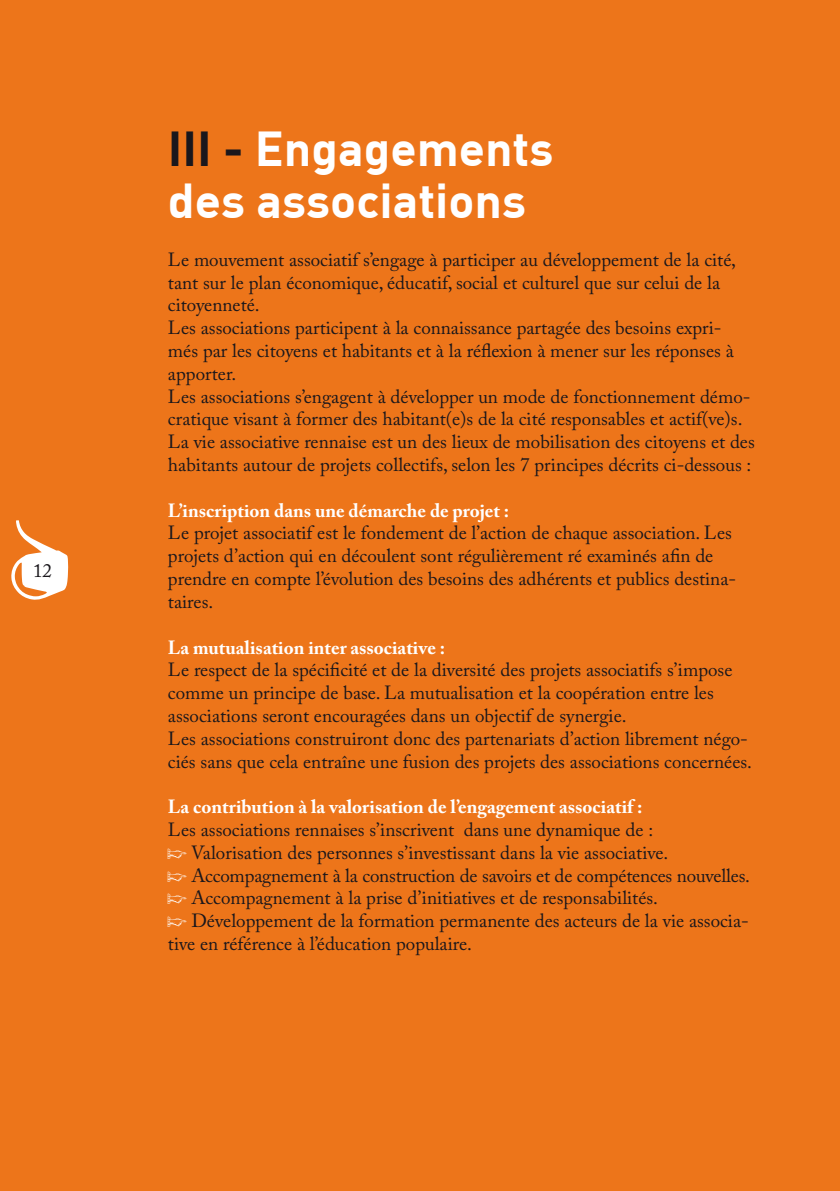
<style>
.page{position:relative;width:840px;height:1191px;background:#fff}
.page>*{position:absolute;margin:0;border:0;box-sizing:border-box;transform-origin:0 0}
.t1{font:700 48px/52px "DIN";color:#fff}
.t2{font:19px/22.8px "Adobe Caslon Pro";color:#1a171c}
.t3{font:700 19px "Adobe Caslon Pro";color:#fff}
.s1{color:#1a171c}
.s2{color:#fff}
</style>
<div class="page">
<div style="left:0;top:0;width:839px;height:1191px;background:#ed751a"></div>
<svg style="left:11px;top:520px;width:57px;height:80px"></svg>
<svg style="left:839px;top:0;width:1px;height:1191px"></svg>
<p class="t2" style="left:33px;top:559px;width:20px">12</p>
<h1 class="t1" style="left:168px;top:121px;width:387px"><span class="s1">III -</span> Engagements des associations</h1>
<p class="t2" style="left:168px;top:248px;width:588px">Le mouvement associatif s’engage à participer au développement de la cité, tant sur le plan économique, éducatif, social et culturel que sur celui de la citoyenneté.<br>Les associations participent à la connaissance partagée des besoins expri&shy;més par les citoyens et habitants et à la réflexion à mener sur les réponses à apporter.<br>Les associations s’engagent à développer un mode de fonctionnement démo&shy;cratique visant à former des habitant(e)s de la cité responsables et actif(ve)s.<br>La vie associative rennaise est un des lieux de mobilisation des citoyens et des habitants autour de projets collectifs, selon les 7 principes décrits ci-dessous :</p>
<p class="t3" style="left:168px;top:499px;width:342px">L’inscription dans une démarche de projet :</p>
<p class="t2" style="left:168px;top:521px;width:569px">Le projet associatif est le fondement de l’action de chaque association. Les projets d’action qui en découlent sont régulièrement ré examinés afin de prendre en compte l’évolution des besoins des adhérents et publics destina&shy;taires.</p>
<p class="t3" style="left:168px;top:636px;width:278px">La mutualisation inter associative :</p>
<p class="t2" style="left:168px;top:658px;width:585px">Le respect de la spécificité et de la diversité des projets associatifs s’impose comme un principe de base. La mutualisation et la coopération entre les associations seront encouragées dans un objectif de synergie.<br>Les associations construiront donc des partenariats d’action librement négo&shy;ciés sans que cela entraîne une fusion des projets des associations concernées.</p>
<p class="t3" style="left:168px;top:795px;width:476px">La contribution à la valorisation de l’engagement associatif :</p>
<p class="t2" style="left:168px;top:818px;width:583px">Les associations rennaises s’inscrivent dans une dynamique de :<br><span class="s2">p</span> Valorisation des personnes s’investissant dans la vie associative.<br><span class="s2">p</span> Accompagnement à la construction de savoirs et de compétences nouvelles. <span class="s2">p</span> Accompagnement à la prise d’initiatives et de responsabilités.<br><span class="s2">p</span> Développement de la formation permanente des acteurs de la vie associa&shy;tive en référence à l’éducation populaire.</p>
</div>
